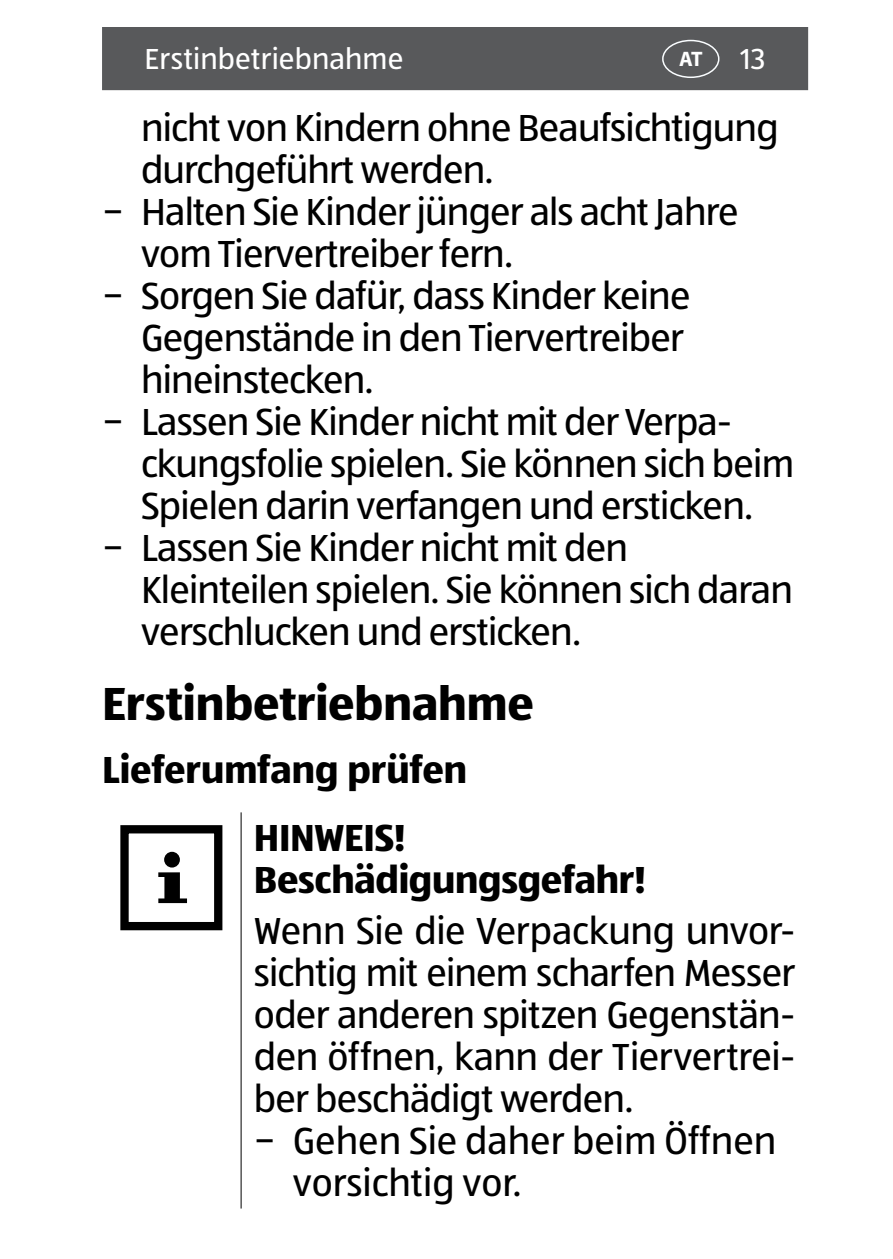
<style>
.page{position:relative;width:893px;height:1259px;background:#fff}
.page>*{position:absolute;margin:0;border:0;box-sizing:border-box;transform-origin:0 0}
.t1{font:700 48px "ALDISUEDOT";color:#000}
.t2{font:39px "ALDISUEDOT";letter-spacing:-.02em;color:#000}
.t3{font:700 39px/67.8px "ALDISUEDOT";letter-spacing:-.005em;color:#000}
.t4{font:39px "ALDISUEDOT";color:#000}
.t5{font:30px "ALDISUEDOT";letter-spacing:.005em;color:#fff}
.t6{font:700 21px "Myriad Pro";color:#fff}
</style>
<div class="page">
<div style="left:102px;top:27px;width:707px;height:64px;background:#58595b"></div>
<div style="left:662px;top:40px;width:57px;height:38px;border:2px solid #fafdff;border-radius:50%"></div>
<hr style="left:241px;top:812px;width:1px;height:396px;background:#000">
<div style="left:120px;top:825px;width:102px;height:105px;border:8px solid #000"></div>
<div style="left:164px;top:852px;width:16px;height:15px;background:#000;border-radius:50%"></div>
<svg style="left:158px;top:872px;width:29px;height:31px"></svg>
<p class="t5" style="left:145px;top:39px;width:260px">Erstinbetriebnahme</p>
<p class="t6" style="left:679px;top:45px;width:25px">AT</p>
<p class="t5" style="left:741px;top:39px;width:26px">13</p>
<p class="t2" style="left:141px;top:102px;width:639px">nicht von Kindern ohne Beaufsichtigung</p>
<p class="t2" style="left:141px;top:144px;width:354px">durchgeführt werden.</p>
<p class="t2" style="left:102px;top:186px;width:638px">− Halten Sie Kinder jünger als acht Jahre</p>
<p class="t2" style="left:141px;top:228px;width:374px">vom Tiervertreiber fern.</p>
<p class="t2" style="left:102px;top:270px;width:590px">− Sorgen Sie dafür, dass Kinder keine</p>
<p class="t2" style="left:141px;top:312px;width:544px">Gegenstände in den Tiervertreiber</p>
<p class="t2" style="left:141px;top:354px;width:234px">hineinstecken.</p>
<p class="t2" style="left:102px;top:396px;width:627px">− Lassen Sie Kinder nicht mit der Verpa-</p>
<p class="t2" style="left:141px;top:438px;width:655px">ckungsfolie spielen. Sie können sich beim</p>
<p class="t2" style="left:141px;top:480px;width:614px">Spielen darin verfangen und ersticken.</p>
<p class="t2" style="left:102px;top:522px;width:527px">− Lassen Sie Kinder nicht mit den</p>
<p class="t2" style="left:141px;top:564px;width:653px">Kleinteilen spielen. Sie können sich daran</p>
<p class="t2" style="left:141px;top:606px;width:442px">verschlucken und ersticken.</p>
<p class="t1" style="left:102px;top:671px;width:433px">Erstinbetriebnahme</p>
<p class="t3" style="left:254px;top:735px;width:215px;text-indent:-152px">Lieferumfang prüfen<br>HINWEIS!</p>
<p class="t3" style="left:254px;top:845px;width:394px">Beschädigungsgefahr!</p>
<p class="t2" style="left:254px;top:905px;width:543px">Wenn Sie die Verpackung unvor-</p>
<p class="t2" style="left:254px;top:947px;width:543px">sichtig mit einem scharfen Messer</p>
<p class="t2" style="left:254px;top:989px;width:543px">oder anderen spitzen Gegenstän-</p>
<p class="t2" style="left:254px;top:1031px;width:543px">den öffnen, kann der Tiervertrei-</p>
<p class="t2" style="left:254px;top:1073px;width:381px">ber beschädigt werden.</p>
<p class="t4" style="left:254px;top:1115px;width:524px">− Gehen Sie daher beim Öffnen</p>
<p class="t4" style="left:293px;top:1157px;width:230px">vorsichtig vor.</p>
</div>
